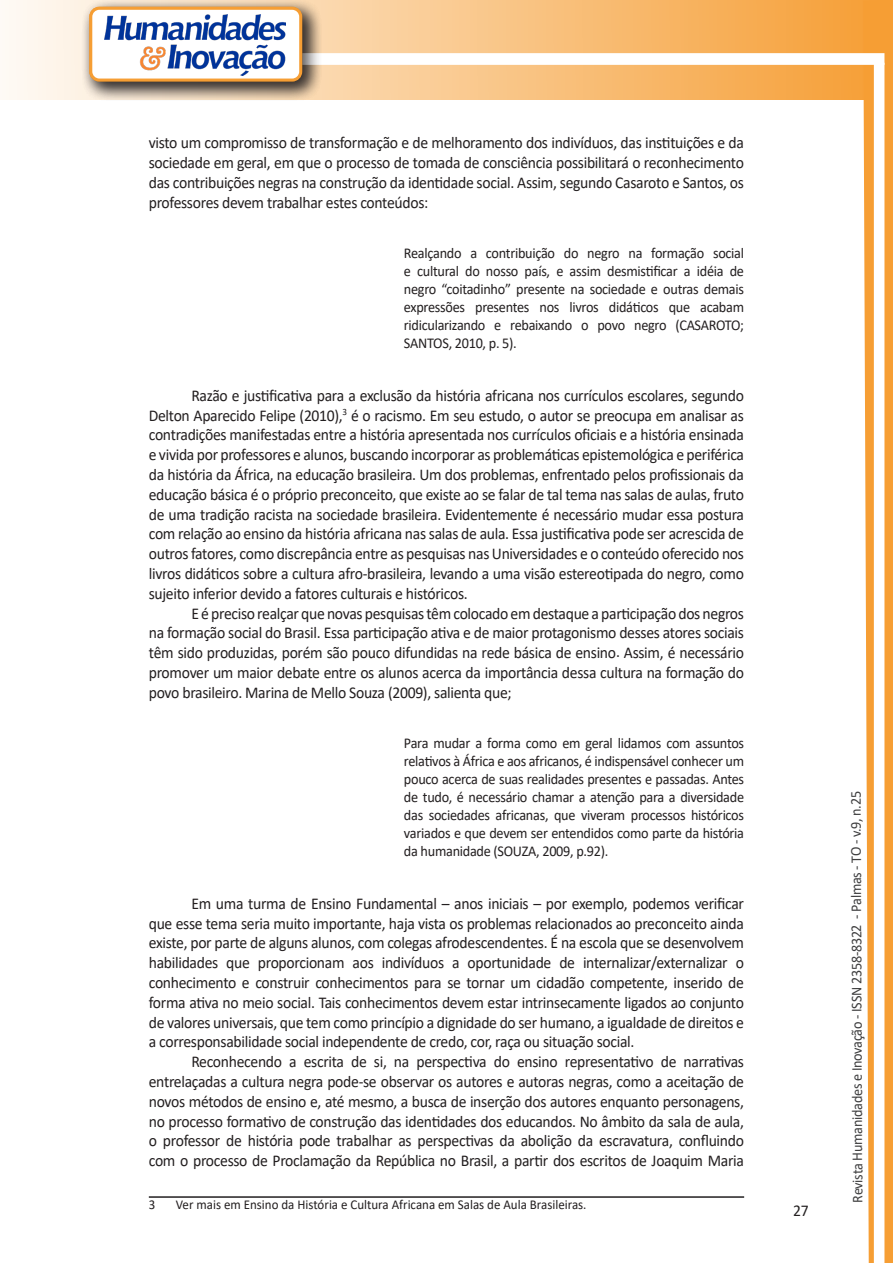
<style>
.page{position:relative;width:893px;height:1263px;background:#fff}
.page>*{position:absolute;margin:0;border:0;box-sizing:border-box;transform-origin:0 0}
.texto{font:16.5px/19.8px "Calibri";letter-spacing:-.02em;color:#231f20;text-align:justify;scale:.95 1}
.citacao{font:15px/18px "Calibri";letter-spacing:-.02em;color:#231f20;text-align:justify;scale:.95 1}
.t1{font:15px "Calibri";letter-spacing:-.025em;color:#3e3e3f;scale:.95 1}
.Rodapé{font:13.5px "Calibri";color:#231f20;scale:.96 1}
</style>
<div class="page">
<svg style="left:5px;top:0;width:858px;height:100px;background:#f9c484"></svg>
<div style="left:302px;top:53px;width:582px;height:12px;background:#fff;border:2px solid #fff"></div>
<svg style="left:863px;top:0;width:30px;height:1263px"></svg>
<div style="left:81px;top:0;width:241px;height:102px;background:#231f20;opacity:.75"></div>
<svg style="left:91px;top:8px;width:210px;height:72px"></svg>
<div style="left:89px;top:7px;width:213px;height:75px;border:3px solid #f69e34;border-radius:9px"></div>
<hr style="left:149px;top:1196px;width:595px;height:2px;background:#231f20">
<p class="texto" style="left:149px;top:133px;width:628px">visto um compromisso de transformação e de melhoramento dos indivíduos, das instituições e da sociedade em geral, em que o processo de tomada de consciência possibilitará o reconhecimento das contribuições negras na construção da identidade social. Assim, segundo Casaroto e Santos, os professores devem trabalhar estes conteúdos:</p>
<p class="citacao" style="left:404px;top:244px;width:359px">Realçando a contribuição do negro na formação social e cultural do nosso país, e assim desmistificar a idéia de negro “coitadinho” presente na sociedade e outras demais expressões presentes nos livros didáticos que acabam ridicularizando e rebaixando o povo negro (CASAROTO; SANTOS, 2010, p. 5).</p>
<p class="texto" style="left:149px;top:385px;width:628px;text-indent:43px">Razão e justificativa para a exclusão da história africana nos currículos escolares, segundo Delton Aparecido Felipe (2010),<sup>3</sup> é o racismo. Em seu estudo, o autor se preocupa em analisar as contradições manifestadas entre a história apresentada nos currículos oficiais e a história ensinada e vivida por professores e alunos, buscando incorporar as problemáticas epistemológica e periférica da história da África, na educação brasileira. Um dos problemas, enfrentado pelos profissionais da educação básica é o próprio preconceito, que existe ao se falar de tal tema nas salas de aulas, fruto de uma tradição racista na sociedade brasileira. Evidentemente é necessário mudar essa postura com relação ao ensino da história africana nas salas de aula. Essa justificativa pode ser acrescida de outros fatores, como discrepância entre as pesquisas nas Universidades e o conteúdo oferecido nos livros didáticos sobre a cultura afro-brasileira, levando a uma visão estereotipada do negro, como sujeito inferior devido a fatores culturais e históricos.</p>
<p class="texto" style="left:149px;top:603px;width:628px;text-indent:43px">E é preciso realçar que novas pesquisas têm colocado em destaque a participação dos negros na formação social do Brasil. Essa participação ativa e de maior protagonismo desses atores sociais têm sido produzidas, porém são pouco difundidas na rede básica de ensino. Assim, é necessário promover um maior debate entre os alunos acerca da importância dessa cultura na formação do povo brasileiro. Marina de Mello Souza (2009), salienta que;</p>
<p class="citacao" style="left:404px;top:734px;width:360px">Para mudar a forma como em geral lidamos com assuntos relativos à África e aos africanos, é indispensável conhecer um pouco acerca de suas realidades presentes e passadas. Antes de tudo, é necessário chamar a atenção para a diversidade das sociedades africanas, que viveram processos históricos variados e que devem ser entendidos como parte da história da humanidade (SOUZA, 2009, p.92).</p>
<p class="texto" style="left:149px;top:893px;width:628px;text-indent:43px">Em uma turma de Ensino Fundamental – anos iniciais – por exemplo, podemos verificar que esse tema seria muito importante, haja vista os problemas relacionados ao preconceito ainda existe, por parte de alguns alunos, com colegas afrodescendentes. É na escola que se desenvolvem habilidades que proporcionam aos indivíduos a oportunidade de internalizar/externalizar o conhecimento e construir conhecimentos para se tornar um cidadão competente, inserido de forma ativa no meio social. Tais conhecimentos devem estar intrinsecamente ligados ao conjunto de valores universais, que tem como princípio a dignidade do ser humano, a igualdade de direitos e a corresponsabilidade social independente de credo, cor, raça ou situação social.</p>
<p class="texto" style="left:149px;top:1051px;width:628px;text-indent:43px">Reconhecendo a escrita de si, na perspectiva do ensino representativo de narrativas entrelaçadas a cultura negra pode-se observar os autores e autoras negras, como a aceitação de novos métodos de ensino e, até mesmo, a busca de inserção dos autores enquanto personagens, no processo formativo de construção das identidades dos educandos. No âmbito da sala de aula, o professor de história pode trabalhar as perspectivas da abolição da escravatura, confluindo com o processo de Proclamação da República no Brasil, a partir dos escritos de Joaquim Maria</p>
<p class="Rodapé" style="left:149px;top:1195px;width:8px">3</p>
<p class="Rodapé" style="left:176px;top:1195px;width:429px">Ver mais em Ensino da História e Cultura Africana em Salas de Aula Brasileiras.</p>
<p class="texto" style="left:793px;top:1200px;width:18px">27</p>
<p class="t1" style="left:846px;top:1203px;width:435px;rotate:-90deg">Revista Humanidades e Inovação - ISSN 2358-8322 - Palmas - TO - v.9, n.25</p>
</div>
